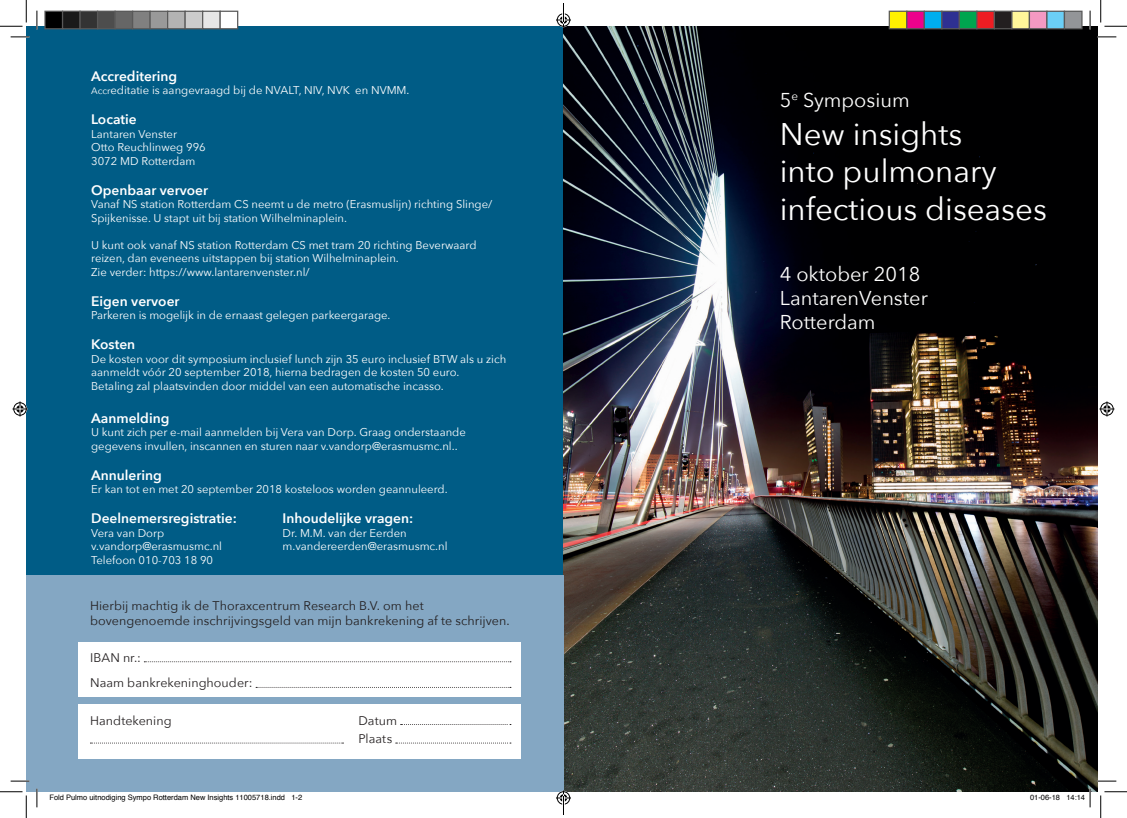
<style>
.page{position:relative;width:1127px;height:818px;background:#fff}
.page>*{position:absolute;margin:0;border:0;box-sizing:border-box;transform-origin:0 0}
.t1{font:31.25px/37.5px "Avenir Next";color:#fff}
.t2{font:20px/24px "Avenir Next";color:#fff}
.t3{font:600 13.75px "Avenir Next";color:#fff}
.t4{font:12.5px/15px "Avenir Next";letter-spacing:.005em;color:#231f20}
.t5{font:11.25px/13.5px "Avenir Next";color:#fff}
.t6{font:7.5px "Helvetica";color:#000}
.s1{font-size:9.38px}
</style>
<div class="page">
<div style="left:26px;top:26px;width:537px;height:637px;background:#005c86"></div>
<img style="left:563px;top:26px;width:533px;height:766px">
<div style="left:26px;top:575px;width:537px;height:217px;background:#84a7c3"></div>
<div style="left:79px;top:642px;width:441px;height:55px;background:#fff"></div>
<div style="left:79px;top:704px;width:441px;height:55px;background:#fff"></div>
<svg style="left:144px;top:661px;width:367px;height:1px"></svg>
<svg style="left:256px;top:687px;width:255px;height:1px"></svg>
<svg style="left:400px;top:724px;width:111px;height:1px"></svg>
<svg style="left:90px;top:743px;width:253px;height:1px"></svg>
<svg style="left:395px;top:743px;width:116px;height:1px"></svg>
<svg style="left:11px;top:36px;width:18px;height:2px"></svg>
<svg style="left:1097px;top:36px;width:18px;height:2px"></svg>
<svg style="left:11px;top:780px;width:18px;height:2px"></svg>
<svg style="left:1097px;top:780px;width:18px;height:2px"></svg>
<svg style="left:36px;top:11px;width:2px;height:18px"></svg>
<svg style="left:36px;top:788px;width:2px;height:19px"></svg>
<svg style="left:1088px;top:11px;width:2px;height:18px"></svg>
<svg style="left:0;top:0;width:27px;height:27px"></svg>
<svg style="left:0;top:791px;width:27px;height:27px"></svg>
<svg style="left:1100px;top:0;width:26px;height:27px"></svg>
<svg style="left:1100px;top:791px;width:26px;height:27px"></svg>
<svg style="left:13px;top:401px;width:15px;height:15px"></svg>
<svg style="left:1099px;top:401px;width:15px;height:15px"></svg>
<div style="left:45px;top:11px;width:18px;height:18px;background:#000"></div>
<div style="left:44px;top:11px;width:19px;height:18px;border:1px solid #595959"></div>
<div style="left:63px;top:11px;width:17px;height:18px;background:#1a1a1a"></div>
<div style="left:62px;top:11px;width:19px;height:18px;border:1px solid #595959"></div>
<div style="left:80px;top:11px;width:18px;height:18px;background:#333"></div>
<div style="left:79px;top:11px;width:19px;height:18px;border:1px solid #595959"></div>
<div style="left:98px;top:11px;width:17px;height:18px;background:#4d4d4d"></div>
<div style="left:97px;top:11px;width:19px;height:18px;border:1px solid #595959"></div>
<div style="left:115px;top:11px;width:18px;height:18px;background:#666"></div>
<div style="left:114px;top:11px;width:19px;height:18px;border:1px solid #595959"></div>
<div style="left:133px;top:11px;width:17px;height:18px;background:#808080"></div>
<div style="left:132px;top:11px;width:19px;height:18px;border:1px solid #595959"></div>
<div style="left:150px;top:11px;width:18px;height:18px;background:#999"></div>
<div style="left:149px;top:11px;width:19px;height:18px;border:1px solid #595959"></div>
<div style="left:168px;top:11px;width:17px;height:18px;background:#b3b3b3"></div>
<div style="left:167px;top:11px;width:19px;height:18px;border:1px solid #595959"></div>
<div style="left:185px;top:11px;width:18px;height:18px;background:#ccc"></div>
<div style="left:184px;top:11px;width:19px;height:18px;border:1px solid #595959"></div>
<div style="left:203px;top:11px;width:17px;height:18px;background:#e6e6e6"></div>
<div style="left:202px;top:11px;width:19px;height:18px;border:1px solid #595959"></div>
<div style="left:220px;top:11px;width:18px;height:18px;background:#fff"></div>
<div style="left:219px;top:11px;width:19px;height:18px;border:1px solid #595959"></div>
<div style="left:889px;top:11px;width:17px;height:18px;background:#fff101"></div>
<div style="left:888px;top:11px;width:19px;height:18px;border:1px solid #595959"></div>
<div style="left:906px;top:11px;width:18px;height:18px;background:#ed028c"></div>
<div style="left:905px;top:11px;width:19px;height:18px;border:1px solid #595959"></div>
<div style="left:924px;top:11px;width:17px;height:18px;background:#00aeef"></div>
<div style="left:923px;top:11px;width:19px;height:18px;border:1px solid #595959"></div>
<div style="left:941px;top:11px;width:18px;height:18px;background:#2e3092"></div>
<div style="left:940px;top:11px;width:19px;height:18px;border:1px solid #595959"></div>
<div style="left:959px;top:11px;width:17px;height:18px;background:#00a54f"></div>
<div style="left:958px;top:11px;width:19px;height:18px;border:1px solid #595959"></div>
<div style="left:976px;top:11px;width:18px;height:18px;background:#ee1d23"></div>
<div style="left:975px;top:11px;width:19px;height:18px;border:1px solid #595959"></div>
<div style="left:994px;top:11px;width:17px;height:18px;background:#231f20"></div>
<div style="left:993px;top:11px;width:19px;height:18px;border:1px solid #595959"></div>
<div style="left:1011px;top:11px;width:18px;height:18px;background:#fff79a"></div>
<div style="left:1010px;top:11px;width:19px;height:18px;border:1px solid #595959"></div>
<div style="left:1029px;top:11px;width:17px;height:18px;background:#f499c2"></div>
<div style="left:1028px;top:11px;width:19px;height:18px;border:1px solid #595959"></div>
<div style="left:1046px;top:11px;width:18px;height:18px;background:#6bcff6"></div>
<div style="left:1045px;top:11px;width:19px;height:18px;border:1px solid #595959"></div>
<div style="left:1064px;top:11px;width:17px;height:18px;background:#939598"></div>
<div style="left:1063px;top:11px;width:19px;height:18px;border:1px solid #595959"></div>
<svg style="left:1066px;top:788px;width:24px;height:19px"></svg>
<svg style="left:556px;top:3px;width:15px;height:25px"></svg>
<svg style="left:556px;top:790px;width:15px;height:25px"></svg>
<p class="t3" style="left:91px;top:64px;width:88px">Accreditering</p>
<p class="t5" style="left:91px;top:83px;width:320px"><span class="s1">Accr</span>editatie is aangevraagd bij de NVALT, NIV, NVK en NVMM.</p>
<p class="t3" style="left:91px;top:108px;width:47px">Locatie</p>
<p class="t5" style="left:91px;top:127px;width:116px">Lantaren Venster<br>Otto Reuchlinweg 996<br>3072 MD Rotterdam</p>
<p class="t3" style="left:91px;top:178px;width:118px">Openbaar vervoer</p>
<p class="t5" style="left:91px;top:197px;width:402px">Vanaf NS station Rotterdam CS neemt u de metro (Erasmuslijn) richting Slinge/<br>Spijkenisse. U stapt uit bij station Wilhelminaplein.</p>
<p class="t5" style="left:91px;top:238px;width:387px">U kunt ook vanaf NS station Rotterdam CS met tram 20 richting Beverwaard reizen, dan eveneens uitstappen bij station Wilhelminaplein.<br>Zie verder: https://www.lantarenvenster.nl/</p>
<p class="t3" style="left:91px;top:289px;width:90px">Eigen vervoer</p>
<p class="t5" style="left:91px;top:308px;width:301px">Parkeren is mogelijk in de ernaast gelegen parkeergarage.</p>
<p class="t3" style="left:91px;top:333px;width:46px">Kosten</p>
<p class="t5" style="left:91px;top:352px;width:416px">De kosten voor dit symposium inclusief lunch zijn 35 euro inclusief BTW als u zich aanmeldt vóór 20 september 2018, hierna bedragen de kosten 50 euro.<br>Betaling zal plaatsvinden door middel van een automatische incasso.</p>
<p class="t3" style="left:91px;top:406px;width:80px">Aanmelding</p>
<p class="t5" style="left:91px;top:425px;width:376px">U kunt zich per e-mail aanmelden bij Vera van Dorp. Graag onderstaande gegevens invullen, inscannen en sturen naar v.vandorp@erasmusmc.nl..</p>
<p class="t3" style="left:91px;top:463px;width:72px">Annulering</p>
<p class="t5" style="left:91px;top:482px;width:358px">Er kan tot en met 20 september 2018 kosteloos worden geannuleerd.</p>
<p class="t3" style="left:91px;top:507px;width:147px">Deelnemersregistratie:</p>
<p class="t3" style="left:282px;top:507px;width:132px">Inhoudelijke vragen:</p>
<p class="t5" style="left:91px;top:526px;width:75px">Vera van Dorp</p>
<p class="t5" style="left:282px;top:526px;width:126px">Dr. M.M. van der Eerden</p>
<p class="t5" style="left:91px;top:539px;width:132px">v.vandorp@erasmusmc.nl</p>
<p class="t5" style="left:282px;top:539px;width:166px">m.vandereerden@erasmusmc.nl</p>
<p class="t5" style="left:91px;top:553px;width:123px">Telefoon 010-703 18 90</p>
<p class="t4" style="left:90px;top:597px;width:421px">Hierbij machtig ik de Thoraxcentrum Research B.V. om het bovengenoemde inschrijvingsgeld van mijn bankrekening af te schrijven.</p>
<p class="t4" style="left:90px;top:644px;width:164px;line-height:25.6px">IBAN nr.:<br>Naam bankrekeninghouder:</p>
<p class="t4" style="left:90px;top:712px;width:83px">Handtekening</p>
<p class="t4" style="left:358px;top:710px;width:40px;line-height:18.5px">Datum<br>Plaats</p>
<h2 class="t2" style="left:779px;top:87px;width:131px">5<sup>e</sup> Symposium</h2>
<h1 class="t1" style="left:779px;top:114px;width:268px">New insights<br>into pulmonary infectious diseases</h1>
<h2 class="t2" style="left:779px;top:262px;width:149px">4 oktober 2018<br>LantarenVenster<br>Rotterdam</h2>
<p class="t6" style="left:49px;top:791px;width:254px">Fold Pulmo uitnodiging Sympo Rotterdam New Insights 11005718.indd 1-2</p>
<p class="t6" style="left:1029px;top:791px;width:57px">01-06-18 14:14</p>
</div>
